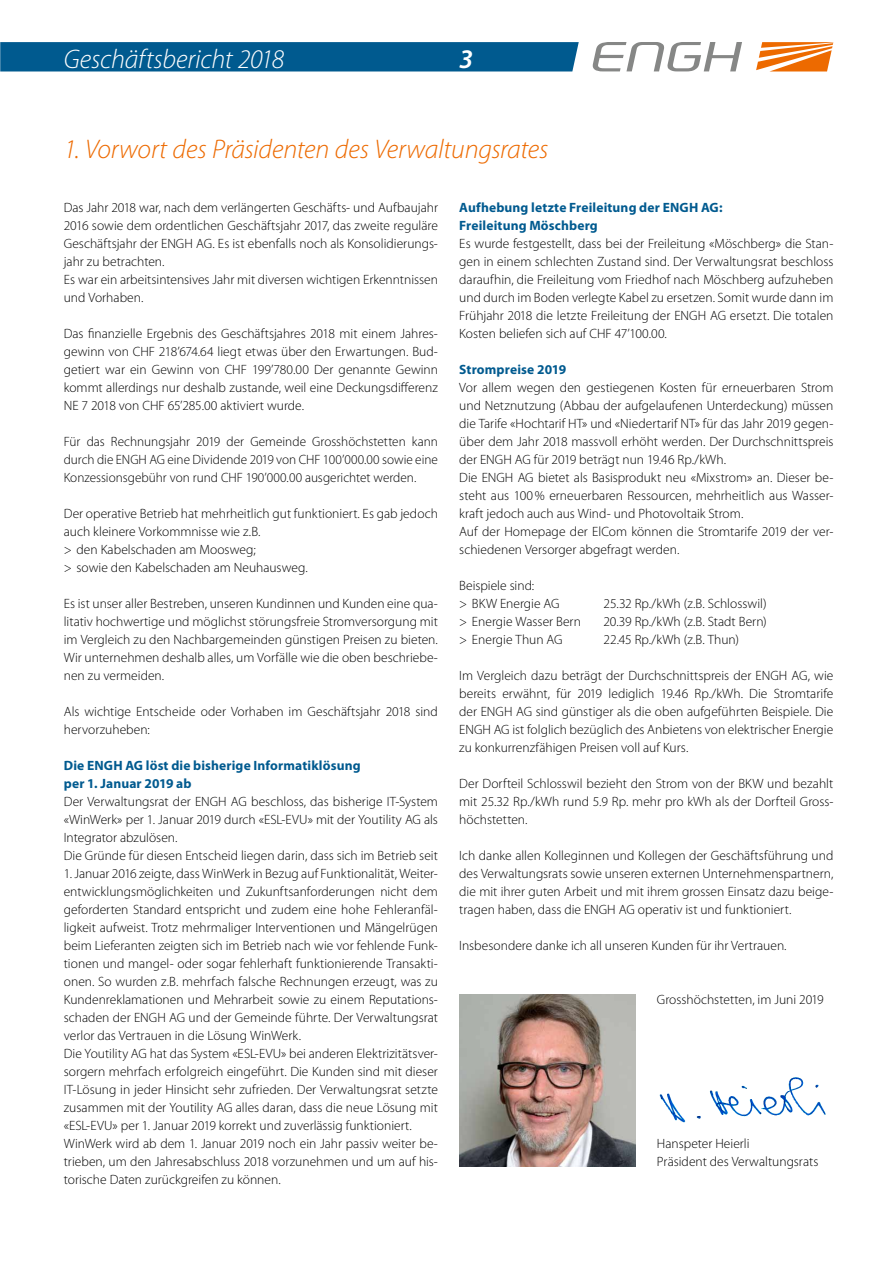
<style>
.page{position:relative;width:893px;height:1263px;background:#fff}
.page>*{position:absolute;margin:0;border:0;box-sizing:border-box;transform-origin:0 0}
.t1{font:italic 300 27px "Myriad Pro";letter-spacing:-.005em;color:#ed6a00}
.t2{font:italic 300 27px "Myriad Pro";letter-spacing:-.01em;color:#fff}
.t3{font:italic 600 27px "Myriad Pro";color:#fff}
.t4{font:300 13.5px/18px "Myriad Pro";color:#000}
.t5{font:700 13.5px/18px "Myriad Pro";letter-spacing:.01em;color:#005a8f}
</style>
<div class="page">
<div style="left:0;top:42px;width:579px;height:29px;background:#005a8f"></div>
<svg style="left:592px;top:42px;width:150px;height:29px"></svg>
<svg style="left:756px;top:42px;width:77px;height:29px"></svg>
<img style="left:659px;top:1077px;width:167px;height:46px">
<img style="left:459px;top:994px;width:177px;height:172px">
<h1 class="t2" style="left:64px;top:45px;width:222px">Geschäftsbericht 2018</h1>
<h1 class="t3" style="left:459px;top:44px;width:16px">3</h1>
<h1 class="t1" style="left:64px;top:135px;width:486px">1. Vorwort des Präsidenten des Verwaltungsrates</h1>
<p class="t4" style="left:64px;top:199px;width:376px">Das Jahr 2018 war, nach dem verlängerten Geschäfts- und Aufbaujahr 2016 sowie dem ordentlichen Geschäftsjahr 2017, das zweite reguläre Geschäftsjahr der ENGH AG. Es ist ebenfalls noch als Konsolidierungs&shy;jahr zu betrachten.<br>Es war ein arbeitsintensives Jahr mit diversen wichtigen Erkenntnissen und Vorhaben.</p>
<p class="t4" style="left:64px;top:325px;width:376px;text-align:justify">Das finanzielle Ergebnis des Geschäftsjahres 2018 mit einem Jahres&shy;gewinn von CHF 218’674.64 liegt etwas über den Erwartungen. Bud&shy;getiert war ein Gewinn von CHF 199’780.00 Der genannte Gewinn kommt allerdings nur deshalb zustande, weil eine Deckungsdifferenz NE 7 2018 von CHF 65’285.00 aktiviert wurde.</p>
<p class="t4" style="left:64px;top:433px;width:376px;text-align:justify">Für das Rechnungsjahr 2019 der Gemeinde Grosshöchstetten kann durch die ENGH AG eine Dividende 2019 von CHF 100’000.00 sowie eine Konzessionsgebühr von rund CHF 190’000.00 ausgerichtet werden.</p>
<p class="t4" style="left:64px;top:505px;width:376px">Der operative Betrieb hat mehrheitlich gut funktioniert. Es gab jedoch auch kleinere Vorkommnisse wie z.B.<br>&gt; den Kabelschaden am Moosweg;<br>&gt; sowie den Kabelschaden am Neuhausweg.</p>
<p class="t4" style="left:64px;top:595px;width:376px;text-align:justify">Es ist unser aller Bestreben, unseren Kundinnen und Kunden eine qua&shy;litativ hochwertige und möglichst störungsfreie Stromversorgung mit im Vergleich zu den Nachbargemeinden günstigen Preisen zu bieten.<br>Wir unternehmen deshalb alles, um Vorfälle wie die oben beschriebe&shy;nen zu vermeiden.</p>
<p class="t4" style="left:64px;top:703px;width:376px">Als wichtige Entscheide oder Vorhaben im Geschäftsjahr 2018 sind hervorzuheben:</p>
<p class="t5" style="left:64px;top:757px;width:298px">Die ENGH AG löst die bisherige Informatiklösung per 1. Januar 2019 ab</p>
<p class="t4" style="left:64px;top:793px;width:376px">Der Verwaltungsrat der ENGH AG beschloss, das bisherige IT-System «WinWerk» per 1. Januar 2019 durch «ESL-EVU» mit der Youtility AG als Integrator abzulösen.<br>Die Gründe für diesen Entscheid liegen darin, dass sich im Betrieb seit</p>
<p class="t4" style="left:64px;top:865px;width:376px">1. Januar 2016 zeigte, dass WinWerk in Bezug auf Funktionalität, Weiter&shy;entwicklungsmöglichkeiten und Zukunftsanforderungen nicht dem geforderten Standard entspricht und zudem eine hohe Fehleranfäl&shy;ligkeit aufweist. Trotz mehrmaliger Interventionen und Mängelrügen beim Lieferanten zeigten sich im Betrieb nach wie vor fehlende Funk&shy;tionen und mangel- oder sogar fehlerhaft funktionierende Transakti&shy;onen. So wurden z.B. mehrfach falsche Rechnungen erzeugt, was zu Kundenreklamationen und Mehrarbeit sowie zu einem Reputations&shy;schaden der ENGH AG und der Gemeinde führte. Der Verwaltungsrat verlor das Vertrauen in die Lösung WinWerk.<br>Die Youtility AG hat das System «ESL-EVU» bei anderen Elektrizitätsver&shy;sorgern mehrfach erfolgreich eingeführt. Die Kunden sind mit dieser IT-Lösung in jeder Hinsicht sehr zufrieden. Der Verwaltungsrat setzte zusammen mit der Youtility AG alles daran, dass die neue Lösung mit «ESL-EVU» per 1. Januar 2019 korrekt und zuverlässig funktioniert.<br>WinWerk wird ab dem 1. Januar 2019 noch ein Jahr passiv weiter be&shy;trieben, um den Jahresabschluss 2018 vorzunehmen und um auf his&shy;torische Daten zurückgreifen zu können.</p>
<p class="t5" style="left:459px;top:199px;width:265px">Aufhebung letzte Freileitung der ENGH AG:<br>Freileitung Möschberg</p>
<p class="t4" style="left:459px;top:235px;width:376px;text-align:justify">Es wurde festgestellt, dass bei der Freileitung «Möschberg» die Stan&shy;gen in einem schlechten Zustand sind. Der Verwaltungsrat beschloss daraufhin, die Freileitung vom Friedhof nach Möschberg aufzuheben und durch im Boden verlegte Kabel zu ersetzen. Somit wurde dann im Frühjahr 2018 die letzte Freileitung der ENGH AG ersetzt. Die totalen Kosten beliefen sich auf CHF 47’100.00.</p>
<p class="t5" style="left:459px;top:361px;width:108px">Strompreise 2019</p>
<p class="t4" style="left:459px;top:379px;width:376px">Vor allem wegen den gestiegenen Kosten für erneuerbaren Strom und Netznutzung (Abbau der aufgelaufenen Unterdeckung) müssen die Tarife «Hochtarif HT» und «Niedertarif NT» für das Jahr 2019 gegen&shy;über dem Jahr 2018 massvoll erhöht werden. Der Durchschnittspreis der ENGH AG für 2019 beträgt nun 19.46 Rp./kWh.<br>Die ENGH AG bietet als Basisprodukt neu «Mixstrom» an. Dieser be&shy;steht aus 100% erneuerbaren Ressourcen, mehrheitlich aus Wasser&shy;kraft jedoch auch aus Wind- und Photovoltaik Strom.<br>Auf der Homepage der ElCom können die Stromtarife 2019 der ver&shy;schiedenen Versorger abgefragt werden.</p>
<p class="t4" style="left:459px;top:577px;width:102px">Beispiele sind:<br>&gt; BKW Energie AG</p>
<p class="t4" style="left:603px;top:595px;width:165px">25.32 Rp./kWh (z.B. Schlosswil)</p>
<p class="t4" style="left:459px;top:613px;width:123px">&gt; Energie Wasser Bern</p>
<p class="t4" style="left:603px;top:613px;width:165px">20.39 Rp./kWh (z.B. Stadt Bern)</p>
<p class="t4" style="left:459px;top:631px;width:105px">&gt; Energie Thun AG</p>
<p class="t4" style="left:604px;top:631px;width:137px">22.45 Rp./kWh (z.B. Thun)</p>
<p class="t4" style="left:459px;top:667px;width:376px;text-align:justify">Im Vergleich dazu beträgt der Durchschnittspreis der ENGH AG, wie bereits erwähnt, für 2019 lediglich 19.46 Rp./kWh. Die Stromtarife der ENGH AG sind günstiger als die oben aufgeführten Beispiele. Die ENGH AG ist folglich bezüglich des Anbietens von elektrischer Energie zu konkurrenzfähigen Preisen voll auf Kurs.</p>
<p class="t4" style="left:459px;top:775px;width:376px;text-align:justify">Der Dorfteil Schlosswil bezieht den Strom von der BKW und bezahlt mit 25.32 Rp./kWh rund 5.9 Rp. mehr pro kWh als der Dorfteil Gross&shy;höchstetten.</p>
<p class="t4" style="left:459px;top:847px;width:376px;text-align:justify">Ich danke allen Kolleginnen und Kollegen der Geschäftsführung und des Verwaltungsrats sowie unseren externen Unternehmenspartnern, die mit ihrer guten Arbeit und mit ihrem grossen Einsatz dazu beige&shy;tragen haben, dass die ENGH AG operativ ist und funktioniert.</p>
<p class="t4" style="left:459px;top:937px;width:329px">Insbesondere danke ich all unseren Kunden für ihr Vertrauen.</p>
<p class="t4" style="left:657px;top:991px;width:168px">Grosshöchstetten, im Juni 2019</p>
<p class="t4" style="left:657px;top:1135px;width:163px">Hanspeter Heierli<br>Präsident des Verwaltungsrats</p>
</div>
